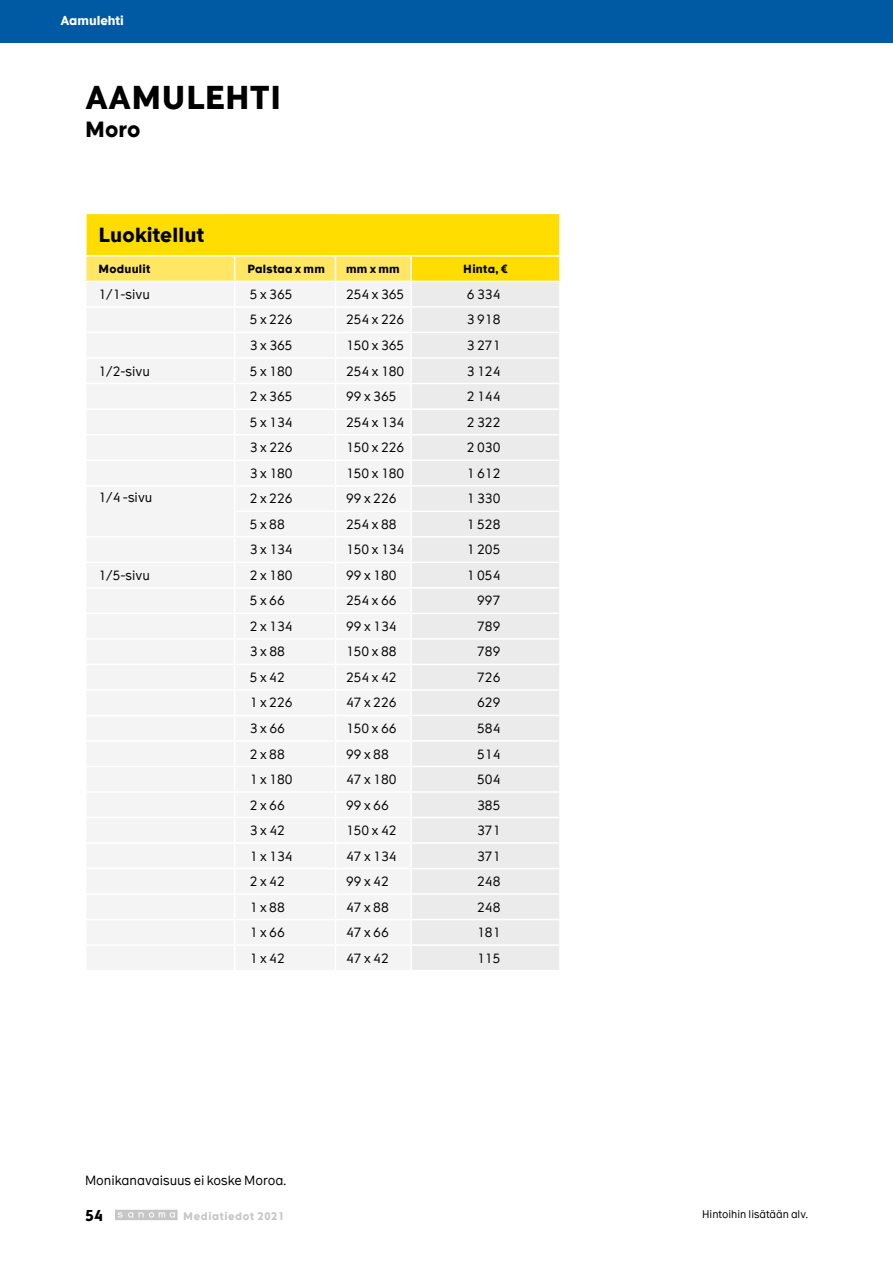
<style>
.page{position:relative;width:893px;height:1263px;background:#fff}
.page>*{position:absolute;margin:0;border:0;box-sizing:border-box;transform-origin:0 0}
.t1{font:700 31.5px "The Message";letter-spacing:.005em;color:#000}
.t2{font:700 21px "The Message";color:#000}
.t3{font:700 19.5px "The Message";letter-spacing:.01em;color:#000}
.t4{font:700 15px "The Message";color:#000}
.t5{font:12.75px "The Message";color:#000}
.t6{font:700 12.3px "The Message";color:#fff}
.t7{font:700 11.25px "The Message";letter-spacing:.02em;color:#000}
.t8{font:10.5px "The Message";color:#000}
.t9{font:700 10.5px "The Message";letter-spacing:.06em;color:#c6c6c6}
</style>
<div class="page">
<svg style="left:115px;top:1210px;width:63px;height:10px"></svg>
<svg style="left:86px;top:213px;width:474px;height:757px"></svg>
<hr style="left:411px;top:944px;width:150px;height:2px;background:#fff">
<hr style="left:410px;top:946px;width:2px;height:24px;background:#fff">
<hr style="left:559px;top:946px;width:2px;height:24px;background:#fff">
<div style="left:0;top:0;width:893px;height:43px;background:#0059a3"></div>
<p class="t6" style="left:60px;top:13px;width:65px">Aamulehti</p>
<h1 class="t1" style="left:85px;top:77px;width:198px">AAMULEHTI</h1>
<h2 class="t2" style="left:85px;top:116px;width:57px">Moro</h2>
<h3 class="t3" style="left:99px;top:222px;width:107px">Luokitellut</h3>
<p class="t7" style="left:99px;top:261px;width:53px">Moduulit</p>
<p class="t7" style="left:247px;top:261px;width:79px">Palstaa x mm</p>
<p class="t7" style="left:346px;top:261px;width:55px">mm x mm</p>
<p class="t7" style="left:463px;top:261px;width:46px">Hinta, €</p>
<p class="t5" style="left:99px;top:286px;width:53px">1/1-sivu</p>
<p class="t5" style="left:250px;top:286px;width:44px">5 x 365</p>
<p class="t5" style="left:346px;top:286px;width:60px">254 x 365</p>
<p class="t5" style="left:467px;top:286px;width:35px">6 334</p>
<p class="t5" style="left:250px;top:312px;width:44px">5 x 226</p>
<p class="t5" style="left:346px;top:312px;width:60px">254 x 226</p>
<p class="t5" style="left:467px;top:312px;width:35px">3 918</p>
<p class="t5" style="left:250px;top:337px;width:44px">3 x 365</p>
<p class="t5" style="left:346px;top:337px;width:60px">150 x 365</p>
<p class="t5" style="left:467px;top:337px;width:35px">3 271</p>
<p class="t5" style="left:99px;top:363px;width:53px">1/2-sivu</p>
<p class="t5" style="left:250px;top:363px;width:44px">5 x 180</p>
<p class="t5" style="left:346px;top:363px;width:60px">254 x 180</p>
<p class="t5" style="left:467px;top:363px;width:35px">3 124</p>
<p class="t5" style="left:250px;top:388px;width:44px">2 x 365</p>
<p class="t5" style="left:346px;top:388px;width:52px">99 x 365</p>
<p class="t5" style="left:467px;top:388px;width:35px">2 144</p>
<p class="t5" style="left:250px;top:414px;width:44px">5 x 134</p>
<p class="t5" style="left:346px;top:414px;width:60px">254 x 134</p>
<p class="t5" style="left:467px;top:414px;width:35px">2 322</p>
<p class="t5" style="left:250px;top:440px;width:44px">3 x 226</p>
<p class="t5" style="left:346px;top:440px;width:60px">150 x 226</p>
<p class="t5" style="left:467px;top:440px;width:35px">2 030</p>
<p class="t5" style="left:250px;top:465px;width:44px">3 x 180</p>
<p class="t5" style="left:346px;top:465px;width:60px">150 x 180</p>
<p class="t5" style="left:467px;top:465px;width:35px">1 612</p>
<p class="t5" style="left:99px;top:489px;width:55px">1/4 -sivu</p>
<p class="t5" style="left:250px;top:491px;width:44px">2 x 226</p>
<p class="t5" style="left:346px;top:491px;width:52px">99 x 226</p>
<p class="t5" style="left:467px;top:491px;width:35px">1 330</p>
<p class="t5" style="left:250px;top:516px;width:36px">5 x 88</p>
<p class="t5" style="left:346px;top:516px;width:52px">254 x 88</p>
<p class="t5" style="left:467px;top:516px;width:35px">1 528</p>
<p class="t5" style="left:250px;top:542px;width:44px">3 x 134</p>
<p class="t5" style="left:346px;top:542px;width:60px">150 x 134</p>
<p class="t5" style="left:467px;top:542px;width:35px">1 205</p>
<p class="t5" style="left:99px;top:567px;width:53px">1/5-sivu</p>
<p class="t5" style="left:250px;top:567px;width:44px">2 x 180</p>
<p class="t5" style="left:346px;top:567px;width:52px">99 x 180</p>
<p class="t5" style="left:467px;top:567px;width:35px">1 054</p>
<p class="t5" style="left:250px;top:593px;width:36px">5 x 66</p>
<p class="t5" style="left:346px;top:593px;width:52px">254 x 66</p>
<p class="t5" style="left:477px;top:593px;width:25px">997</p>
<p class="t5" style="left:250px;top:618px;width:44px">2 x 134</p>
<p class="t5" style="left:346px;top:618px;width:52px">99 x 134</p>
<p class="t5" style="left:477px;top:618px;width:25px">789</p>
<p class="t5" style="left:250px;top:644px;width:36px">3 x 88</p>
<p class="t5" style="left:346px;top:644px;width:52px">150 x 88</p>
<p class="t5" style="left:477px;top:644px;width:25px">789</p>
<p class="t5" style="left:250px;top:669px;width:36px">5 x 42</p>
<p class="t5" style="left:346px;top:669px;width:52px">254 x 42</p>
<p class="t5" style="left:477px;top:669px;width:25px">726</p>
<p class="t5" style="left:250px;top:695px;width:44px">1 x 226</p>
<p class="t5" style="left:346px;top:695px;width:52px">47 x 226</p>
<p class="t5" style="left:477px;top:695px;width:25px">629</p>
<p class="t5" style="left:250px;top:720px;width:36px">3 x 66</p>
<p class="t5" style="left:346px;top:720px;width:52px">150 x 66</p>
<p class="t5" style="left:477px;top:720px;width:25px">584</p>
<p class="t5" style="left:250px;top:746px;width:36px">2 x 88</p>
<p class="t5" style="left:346px;top:746px;width:44px">99 x 88</p>
<p class="t5" style="left:477px;top:746px;width:25px">514</p>
<p class="t5" style="left:250px;top:771px;width:44px">1 x 180</p>
<p class="t5" style="left:346px;top:771px;width:52px">47 x 180</p>
<p class="t5" style="left:477px;top:771px;width:25px">504</p>
<p class="t5" style="left:250px;top:797px;width:36px">2 x 66</p>
<p class="t5" style="left:346px;top:797px;width:44px">99 x 66</p>
<p class="t5" style="left:477px;top:797px;width:25px">385</p>
<p class="t5" style="left:250px;top:822px;width:36px">3 x 42</p>
<p class="t5" style="left:346px;top:822px;width:52px">150 x 42</p>
<p class="t5" style="left:477px;top:822px;width:25px">371</p>
<p class="t5" style="left:250px;top:848px;width:44px">1 x 134</p>
<p class="t5" style="left:346px;top:848px;width:52px">47 x 134</p>
<p class="t5" style="left:477px;top:848px;width:25px">371</p>
<p class="t5" style="left:250px;top:873px;width:36px">2 x 42</p>
<p class="t5" style="left:346px;top:873px;width:44px">99 x 42</p>
<p class="t5" style="left:477px;top:873px;width:25px">248</p>
<p class="t5" style="left:250px;top:899px;width:36px">1 x 88</p>
<p class="t5" style="left:346px;top:899px;width:44px">47 x 88</p>
<p class="t5" style="left:477px;top:899px;width:25px">248</p>
<p class="t5" style="left:250px;top:924px;width:36px">1 x 66</p>
<p class="t5" style="left:346px;top:924px;width:44px">47 x 66</p>
<p class="t5" style="left:477px;top:924px;width:25px">181</p>
<p class="t5" style="left:250px;top:950px;width:36px">1 x 42</p>
<p class="t5" style="left:346px;top:950px;width:44px">47 x 42</p>
<p class="t5" style="left:477px;top:950px;width:25px">115</p>
<p class="t5" style="left:85px;top:1172px;width:203px">Monikanavaisuus ei koske Moroa.</p>
<p class="t4" style="left:85px;top:1205px;width:20px">54</p>
<p class="t9" style="left:183px;top:1209px;width:103px">Mediatiedot 2021</p>
<p class="t8" style="left:702px;top:1208px;width:107px">Hintoihin lisätään alv.</p>
</div>
